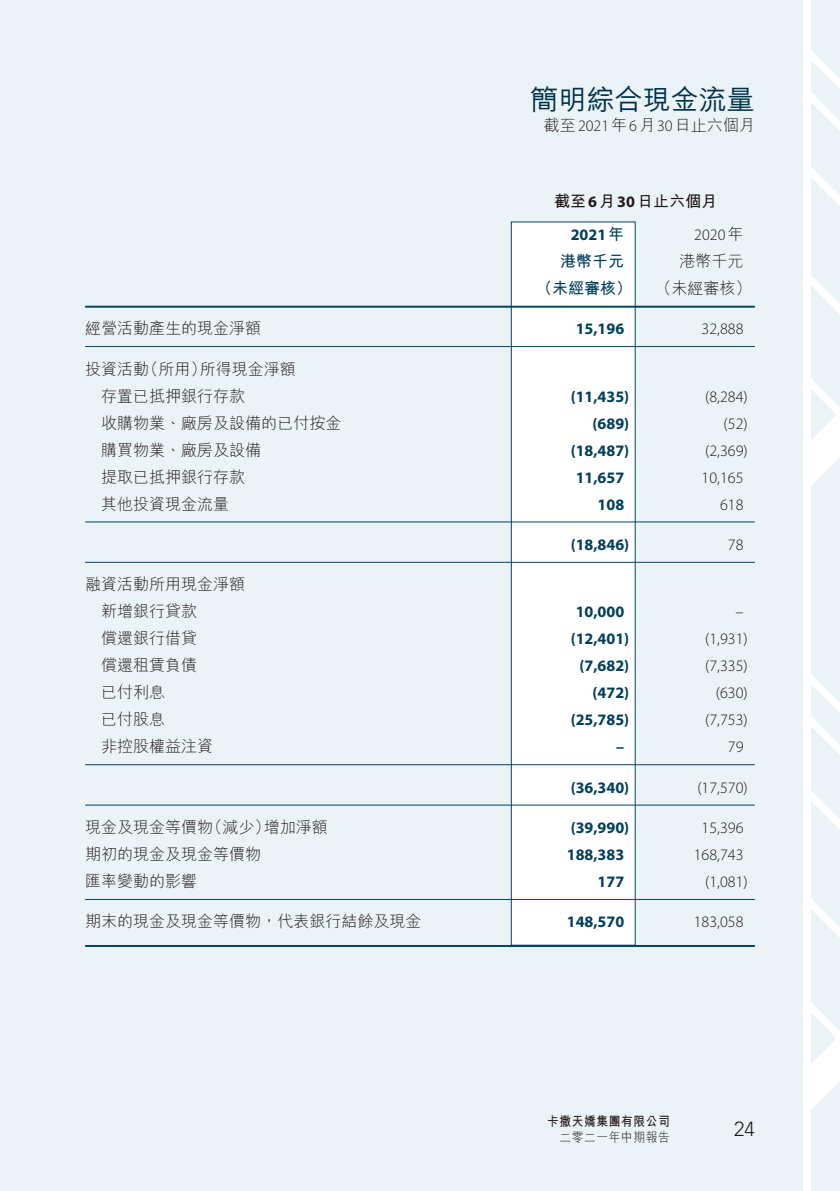
<style>
.page{position:relative;width:840px;height:1191px;background:#fff}
.page>*{position:absolute;margin:0;border:0;box-sizing:border-box;transform-origin:0 0}
.Heading{font:500 28px "M Hei HK";color:#00324a}
.t1{font:300 20px "Vectora LT Std";color:#231916}
.Table_2_Colume{font:300 16px "M Hei HK";color:#231916}
.Table_2_Colume-2{font:700 16px "Myriad Pro";color:#003f5a}
.Table_2_Colume-3{font:300 16px "Myriad Pro";color:#231916}
.Date{font:300 16px "M Hei HK";color:#231916}
.Table_2_Colume_Note{font:700 16px "M Hei HK";color:#231916}
.Table_2_Colume-4{font:700 16px "M Hei HK";color:#003f5a}
.t2{font:700 13px "M Hei HK";letter-spacing:.05em;color:#231916;scale:.9 1}
.t3{font:300 13px "M Hei HK";letter-spacing:.05em;color:#231916;scale:.9 1}
.s1{font-family:"Myriad Pro"}
.s2{font-family:"M Hei HK"}
</style>
<div class="page">
<div style="left:1px;top:0;width:838px;height:1191px;background:#ebf3f7"></div>
<svg style="left:810px;top:0;width:29px;height:1191px"></svg>
<div style="left:803px;top:0;width:7px;height:1191px;background:#fff"></div>
<div style="left:510px;top:221px;width:125px;height:724px;background:#fff;border:1px solid #004763"></div>
<hr style="left:85px;top:306px;width:669px;height:2px;background:#004763">
<hr style="left:85px;top:346px;width:669px;height:1px;background:#004763">
<hr style="left:85px;top:521px;width:669px;height:1px;background:#004763">
<hr style="left:85px;top:562px;width:669px;height:1px;background:#004763">
<hr style="left:85px;top:764px;width:669px;height:1px;background:#004763">
<hr style="left:85px;top:804px;width:669px;height:1px;background:#004763">
<hr style="left:85px;top:899px;width:669px;height:1px;background:#004763">
<hr style="left:85px;top:945px;width:669px;height:2px;background:#004763">
<p class="Heading" style="left:530px;top:79px;width:225px">簡明綜合現金流量</p>
<p class="Date" style="left:543px;top:117px;width:212px">截至<span class="s1">2021</span>年<span class="s1">6</span>月<span class="s1">30</span>日止六個月</p>
<p class="Table_2_Colume_Note" style="left:554px;top:190px;width:164px">截至<span class="s1">6</span>月<span class="s1">30</span>日止六個月</p>
<p class="Table_2_Colume-3" style="left:693px;top:225px;width:51px">2020 <span class="s2">年</span></p>
<p class="Table_2_Colume-2" style="left:570px;top:224px;width:55px">2021<span class="s2">年</span></p>
<p class="Table_2_Colume-4" style="left:560px;top:249px;width:65px">港幣千元</p>
<p class="Table_2_Colume" style="left:679px;top:253px;width:65px">港幣千元</p>
<p class="Table_2_Colume-4" style="left:536px;top:276px;width:97px">（未經審核）</p>
<p class="Table_2_Colume" style="left:655px;top:280px;width:97px">（未經審核(</p>
<p class="Table_2_Colume" style="left:85px;top:320px;width:177px">經營活動產生的現金淨額</p>
<p class="Table_2_Colume" style="left:200px;top:360px;width:97px">所得現金淨額</p>
<p class="Table_2_Colume" style="left:142px;top:360px;width:65px">（所用）</p>
<p class="Table_2_Colume" style="left:85px;top:360px;width:65px">投資活動</p>
<p class="Table_2_Colume-2" style="left:575px;top:318px;width:50px">15,196</p>
<p class="Table_2_Colume-3" style="left:701px;top:319px;width:43px">32,888</p>
<p class="Table_2_Colume" style="left:101px;top:387px;width:145px">存置已抵押銀行存款</p>
<p class="Table_2_Colume-2" style="left:570px;top:386px;width:60px">)11,435(</p>
<p class="Table_2_Colume-3" style="left:704px;top:386px;width:44px">)8,284(</p>
<p class="Table_2_Colume" style="left:101px;top:414px;width:241px">收購物業、廠房及設備的已付按金</p>
<p class="Table_2_Colume-2" style="left:592px;top:413px;width:38px">)689(</p>
<p class="Table_2_Colume-3" style="left:723px;top:413px;width:26px">)52(</p>
<p class="Table_2_Colume" style="left:101px;top:441px;width:161px">購買物業、廠房及設備</p>
<p class="Table_2_Colume-2" style="left:570px;top:440px;width:60px">)18,487(</p>
<p class="Table_2_Colume-3" style="left:704px;top:440px;width:44px">)2,369(</p>
<p class="Table_2_Colume" style="left:101px;top:468px;width:145px">提取已抵押銀行存款</p>
<p class="Table_2_Colume-2" style="left:575px;top:467px;width:50px">11,657</p>
<p class="Table_2_Colume-3" style="left:701px;top:467px;width:43px">10,165</p>
<p class="Table_2_Colume" style="left:101px;top:495px;width:129px">其他投資現金流量</p>
<p class="Table_2_Colume-2" style="left:597px;top:494px;width:28px">108</p>
<p class="Table_2_Colume-3" style="left:719px;top:494px;width:25px">618</p>
<p class="Table_2_Colume-2" style="left:570px;top:534px;width:60px">)18,846(</p>
<p class="Table_2_Colume-3" style="left:727px;top:535px;width:17px">78</p>
<p class="Table_2_Colume" style="left:85px;top:576px;width:161px">融資活動所用現金淨額</p>
<p class="Table_2_Colume" style="left:101px;top:603px;width:97px">新增銀行貸款</p>
<p class="Table_2_Colume-2" style="left:575px;top:601px;width:50px">10,000</p>
<p class="Table_2_Colume-3" style="left:735px;top:602px;width:9px">–</p>
<p class="Table_2_Colume" style="left:101px;top:630px;width:97px">償還銀行借貸</p>
<p class="Table_2_Colume-2" style="left:570px;top:628px;width:60px">)12,401(</p>
<p class="Table_2_Colume-3" style="left:704px;top:629px;width:44px">)1,931(</p>
<p class="Table_2_Colume" style="left:101px;top:657px;width:97px">償還租賃負債</p>
<p class="Table_2_Colume-2" style="left:579px;top:655px;width:51px">)7,682(</p>
<p class="Table_2_Colume-3" style="left:704px;top:656px;width:44px">)7,335(</p>
<p class="Table_2_Colume" style="left:101px;top:684px;width:65px">已付利息</p>
<p class="Table_2_Colume-2" style="left:592px;top:682px;width:38px">)472(</p>
<p class="Table_2_Colume-3" style="left:715px;top:683px;width:33px">)630(</p>
<p class="Table_2_Colume" style="left:101px;top:711px;width:65px">已付股息</p>
<p class="Table_2_Colume-2" style="left:570px;top:709px;width:60px">)25,785(</p>
<p class="Table_2_Colume-3" style="left:704px;top:710px;width:44px">)7,753(</p>
<p class="Table_2_Colume" style="left:101px;top:738px;width:113px">非控股權益注資</p>
<p class="Table_2_Colume-2" style="left:616px;top:736px;width:9px">–</p>
<p class="Table_2_Colume-3" style="left:727px;top:737px;width:17px">79</p>
<p class="Table_2_Colume-2" style="left:570px;top:777px;width:60px">)36,340(</p>
<p class="Table_2_Colume-3" style="left:697px;top:777px;width:52px">)17,570(</p>
<p class="Table_2_Colume" style="left:206px;top:819px;width:65px">（減少）</p>
<p class="Table_2_Colume" style="left:85px;top:819px;width:129px">現金及現金等價物</p>
<p class="Table_2_Colume" style="left:264px;top:819px;width:65px">增加淨額</p>
<p class="Table_2_Colume-2" style="left:570px;top:817px;width:60px">)39,990(</p>
<p class="Table_2_Colume-3" style="left:701px;top:818px;width:43px">15,396</p>
<p class="Table_2_Colume" style="left:85px;top:846px;width:177px">期初的現金及現金等價物</p>
<p class="Table_2_Colume-2" style="left:566px;top:844px;width:59px">188,383</p>
<p class="Table_2_Colume-3" style="left:693px;top:845px;width:51px">168,743</p>
<p class="Table_2_Colume" style="left:85px;top:873px;width:113px">匯率變動的影響</p>
<p class="Table_2_Colume-2" style="left:597px;top:871px;width:28px">177</p>
<p class="Table_2_Colume-3" style="left:704px;top:872px;width:44px">)1,081(</p>
<p class="Table_2_Colume" style="left:85px;top:913px;width:337px">期末的現金及現金等價物，代表銀行結餘及現金</p>
<p class="Table_2_Colume-2" style="left:566px;top:911px;width:59px">148,570</p>
<p class="Table_2_Colume-3" style="left:693px;top:912px;width:51px">183,058</p>
<p class="t2" style="left:547px;top:1112px;width:137px">卡撒天嬌集團有限公司</p>
<p class="t3" style="left:559px;top:1131px;width:124px">二零二一年中期報告</p>
<p class="t1" style="left:733px;top:1117px;width:22px">24</p>
</div>
